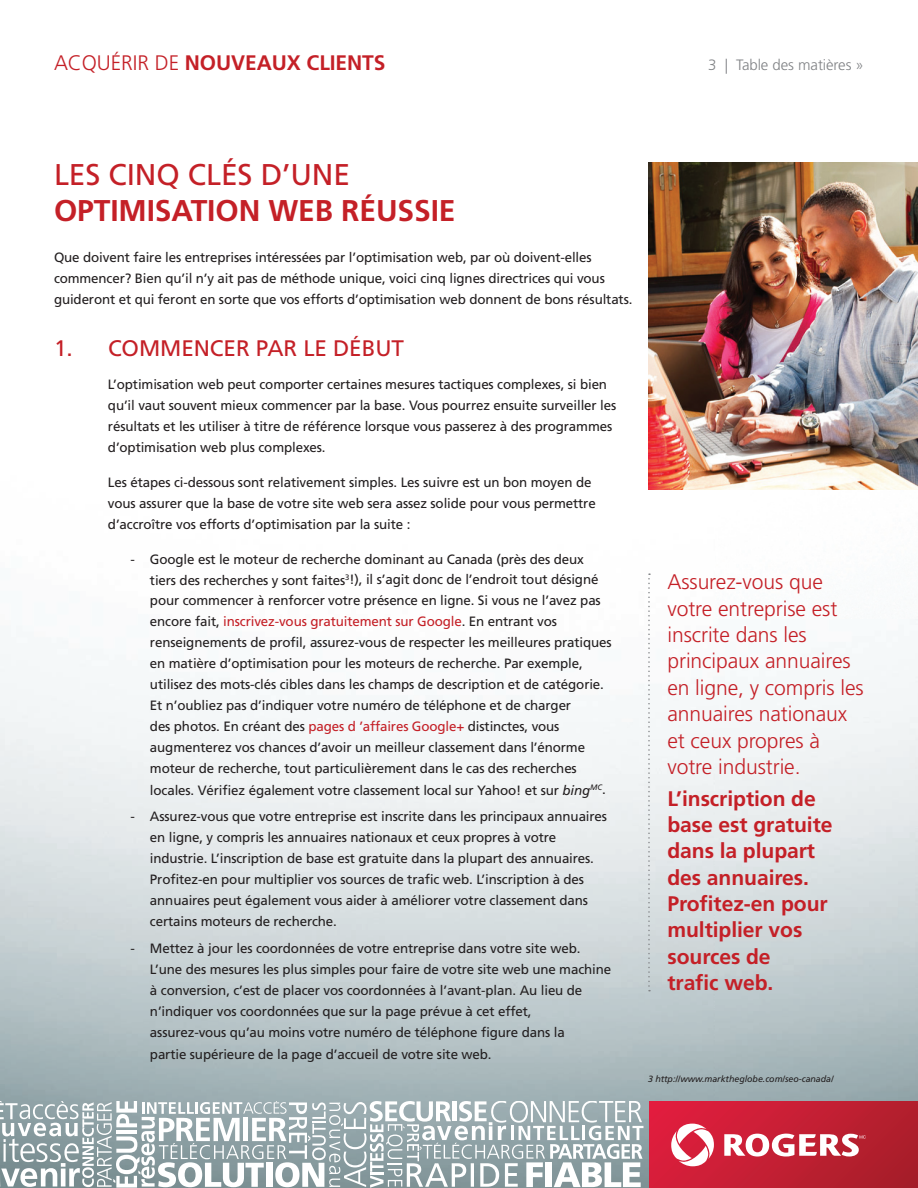
<style>
.page{position:relative;width:918px;height:1188px;background:#fff}
.page>*{position:absolute;margin:0;border:0;box-sizing:border-box;transform-origin:0 0}
.t1{font:700 30px "Frutiger";letter-spacing:-.005em;color:#c42027}
.t2{font:30px "Frutiger";letter-spacing:-.005em;color:#c42027}
.t3{font:22.5px "Frutiger";letter-spacing:-.005em;color:#c42027}
.t4{font:300 21.15px/26.4px "Frutiger";letter-spacing:-.005em;color:#c42027}
.t5{font:700 21.15px/26.4px "Frutiger";letter-spacing:-.005em;color:#c42027}
.t6{font:700 21px "Frutiger";letter-spacing:-.005em;color:#c42027}
.t7{font:300 15px "Frutiger";letter-spacing:-.005em;color:#808285}
.t8{font:13.5px/21px "Frutiger";letter-spacing:-.01em;color:#231f20}
.t9{font:italic 9px "Frutiger";letter-spacing:-.005em;color:#231f20}
.s1{font-weight:300}
.s2{color:#c42027}
.s3{font-style:italic}
</style>
<div class="page">
<img style="left:0;top:489px;width:918px;height:699px">
<div style="left:649px;top:1101px;width:269px;height:87px;background:linear-gradient(to right,#de1e3d,#ab1f2a)"></div>
<svg style="left:724px;top:1133px;width:142px;height:24px"></svg>
<svg style="left:671px;top:1124px;width:43px;height:42px"></svg>
<svg style="left:0;top:1101px;width:643px;height:87px"></svg>
<svg style="left:648px;top:573px;width:2px;height:418px"></svg>
<img style="left:648px;top:162px;width:270px;height:327px">
<h3 class="t6" style="left:54px;top:50px;width:333px"><span class="s1">ACQUÉRIR DE</span> NOUVEAUX CLIENTS</h3>
<p class="t7" style="left:708px;top:56px;width:157px">3 | Table des matières »</p>
<h1 class="t2" style="left:54px;top:156px;width:298px">LES CINQ CLÉS D’UNE</h1>
<h1 class="t1" style="left:54px;top:192px;width:403px">OPTIMISATION WEB RÉUSSIE</h1>
<p class="t8" style="left:54px;top:247px;width:580px">Que doivent faire les entreprises intéressées par l’optimisation web, par où doivent-elles commencer? Bien qu’il n’y ait pas de méthode unique, voici cinq lignes directrices qui vous guideront et qui feront en sorte que vos efforts d’optimisation web donnent de bons résultats.</p>
<h2 class="t3" style="left:54px;top:335px;width:352px">1. COMMENCER PAR LE DÉBUT</h2>
<p class="t8" style="left:108px;top:374px;width:510px">L’optimisation web peut comporter certaines mesures tactiques complexes, si bien qu’il vaut souvent mieux commencer par la base. Vous pourrez ensuite surveiller les résultats et les utiliser à titre de référence lorsque vous passerez à des programmes d’optimisation web plus complexes.</p>
<p class="t8" style="left:108px;top:472px;width:489px">Les étapes ci-dessous sont relativement simples. Les suivre est un bon moyen de vous assurer que la base de votre site web sera assez solide pour vous permettre d’accroître vos efforts d’optimisation par la suite :</p>
<p class="t8" style="left:150px;top:548px;width:463px;text-indent:-19px">- Google est le moteur de recherche dominant au Canada (près des deux tiers des recherches y sont faites<sup>3</sup>!), il s’agit donc de l’endroit tout désigné pour commencer à renforcer votre présence en ligne. Si vous ne l’avez pas encore fait, <span class="s2">inscrivez-vous gratuitement sur Google</span>. En entrant vos renseignements de profil, assurez-vous de respecter les meilleures pratiques en matière d’optimisation pour les moteurs de recherche. Par exemple, utilisez des mots-clés cibles dans les champs de description et de catégorie.<br>Et n’oubliez pas d’indiquer votre numéro de téléphone et de charger<br>des photos. En créant des <span class="s2">pages d ’affaires Google+</span> distinctes, vous augmenterez vos chances d’avoir un meilleur classement dans l’énorme moteur de recherche, tout particulièrement dans le cas des recherches locales. Vérifiez également votre classement local sur Yahoo! et sur <span class="s3">bing</span><sup>MC</sup>.</p>
<p class="t8" style="left:150px;top:806px;width:459px;text-indent:-19px">- Assurez-vous que votre entreprise est inscrite dans les principaux annuaires en ligne, y compris les annuaires nationaux et ceux propres à votre industrie. L’inscription de base est gratuite dans la plupart des annuaires.<br>Profitez-en pour multiplier vos sources de trafic web. L’inscription à des annuaires peut également vous aider à améliorer votre classement dans certains moteurs de recherche.</p>
<p class="t8" style="left:150px;top:938px;width:463px;text-indent:-19px">- Mettez à jour les coordonnées de votre entreprise dans votre site web.<br>L’une des mesures les plus simples pour faire de votre site web une machine à conversion, c’est de placer vos coordonnées à l’avant-plan. Au lieu de n’indiquer vos coordonnées que sur la page prévue à cet effet, assurez-vous qu’au moins votre numéro de téléphone figure dans la<br>partie supérieure de la page d’accueil de votre site web.</p>
<h3 class="t4" style="left:667px;top:569px;width:198px">Assurez-vous que votre entreprise est inscrite dans les principaux annuaires en ligne, y compris les annuaires nationaux et ceux propres à votre industrie.</h3>
<h3 class="t5" style="left:667px;top:785px;width:167px">L’inscription de base est gratuite dans la plupart des annuaires.<br>Profitez-en pour multiplier vos sources de<br>trafic web.</h3>
<p class="t9" style="left:648px;top:1074px;width:187px">3 http://www.marktheglobe.com/seo-canada/</p>
</div>
